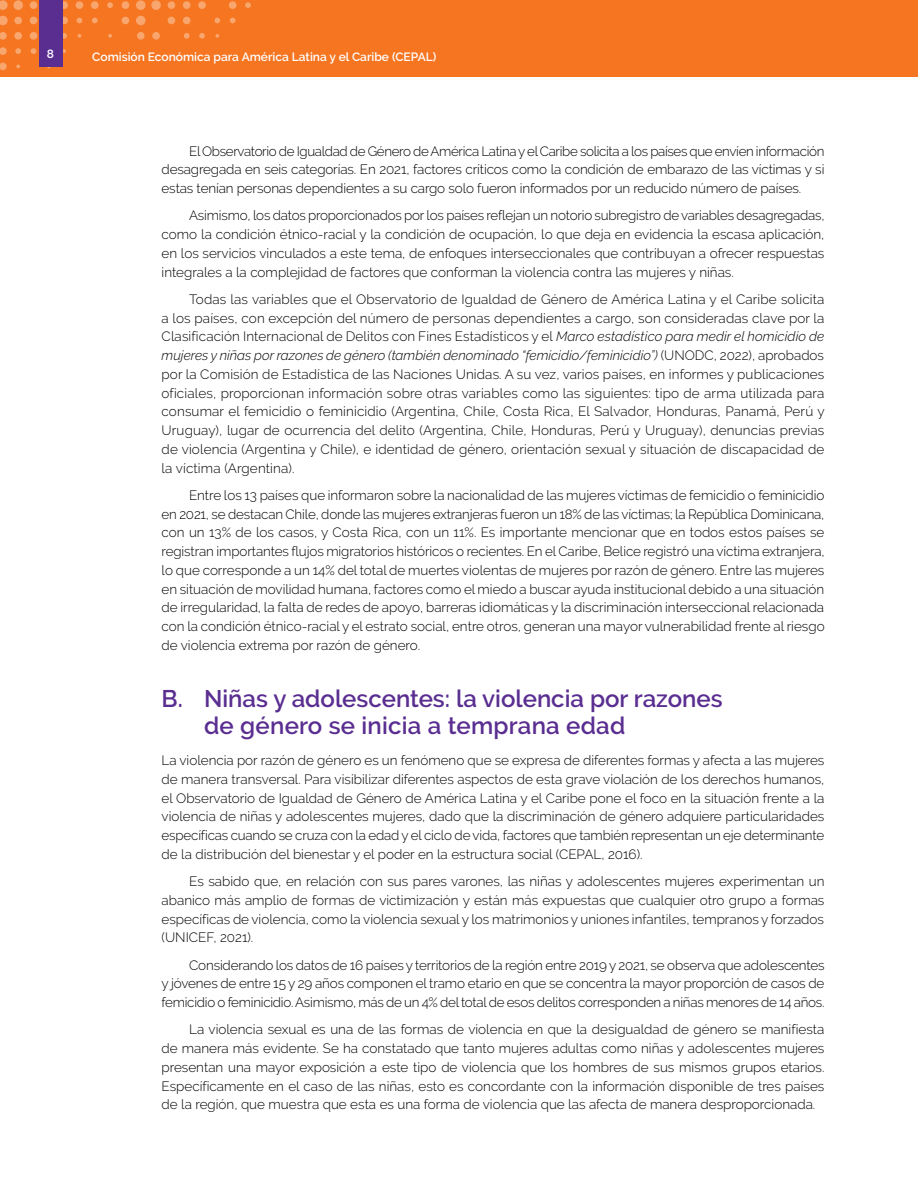
<style>
.page{position:relative;width:918px;height:1188px;background:#fff}
.page>*{position:absolute;margin:0;border:0;box-sizing:border-box;transform-origin:0 0}
.t1{font:600 24px/27px "Raleway";color:#5a2e91}
.t2{font:300 13.5px/18.8px "Raleway";color:#000;text-align:justify}
.t3{font:600 12px "Raleway";color:#fff}
.s1{font-style:italic}
</style>
<div class="page">
<div style="left:0;top:0;width:918px;height:77px;background:#f57521"></div>
<svg style="left:108px;top:34px;width:4px;height:4px"></svg>
<svg style="left:107px;top:2px;width:6px;height:6px"></svg>
<svg style="left:92px;top:18px;width:6px;height:5px"></svg>
<svg style="left:91px;top:1px;width:8px;height:8px"></svg>
<svg style="left:78px;top:34px;width:3px;height:4px"></svg>
<svg style="left:77px;top:18px;width:5px;height:5px"></svg>
<div style="left:76px;top:1px;width:7px;height:8px;background:#f8a56e;border-radius:50%"></div>
<svg style="left:63px;top:49px;width:3px;height:4px"></svg>
<svg style="left:63px;top:33px;width:4px;height:6px"></svg>
<div style="left:60px;top:17px;width:8px;height:7px;background:#f8a56e;border-radius:50%"></div>
<div style="left:60px;top:1px;width:8px;height:8px;background:#f8a56e;border-radius:50%"></div>
<svg style="left:31px;top:48px;width:5px;height:6px"></svg>
<div style="left:30px;top:32px;width:7px;height:8px;background:#f8a56e;border-radius:50%"></div>
<div style="left:30px;top:17px;width:7px;height:7px;background:#f8a56e;border-radius:50%"></div>
<div style="left:30px;top:1px;width:7px;height:8px;background:#f8a56e;border-radius:50%"></div>
<svg style="left:16px;top:65px;width:4px;height:3px"></svg>
<svg style="left:15px;top:48px;width:6px;height:6px"></svg>
<svg style="left:14px;top:32px;width:8px;height:8px"></svg>
<div style="left:14px;top:17px;width:8px;height:7px;background:#f8a56e;border-radius:50%"></div>
<svg style="left:13px;top:0;width:10px;height:10px"></svg>
<svg style="left:0;top:63px;width:7px;height:7px"></svg>
<svg style="left:0;top:47px;width:7px;height:8px"></svg>
<svg style="left:0;top:32px;width:7px;height:8px"></svg>
<svg style="left:0;top:16px;width:8px;height:9px"></svg>
<svg style="left:0;top:0;width:8px;height:10px"></svg>
<svg style="left:245px;top:2px;width:6px;height:6px"></svg>
<svg style="left:230px;top:18px;width:6px;height:5px"></svg>
<div style="left:229px;top:1px;width:8px;height:8px;background:#f8a56e;border-radius:50%"></div>
<svg style="left:215px;top:34px;width:4px;height:4px"></svg>
<svg style="left:214px;top:18px;width:6px;height:5px"></svg>
<svg style="left:199px;top:33px;width:6px;height:6px"></svg>
<div style="left:198px;top:1px;width:8px;height:8px;background:#f8a56e;border-radius:50%"></div>
<svg style="left:184px;top:33px;width:6px;height:6px"></svg>
<div style="left:183px;top:17px;width:8px;height:7px;background:#f8a56e;border-radius:50%"></div>
<div style="left:183px;top:1px;width:8px;height:8px;background:#f8a56e;border-radius:50%"></div>
<div style="left:168px;top:17px;width:7px;height:7px;background:#f8a56e;border-radius:50%"></div>
<div style="left:168px;top:1px;width:7px;height:8px;background:#f8a56e;border-radius:50%"></div>
<div style="left:152px;top:32px;width:8px;height:8px;background:#f8a56e;border-radius:50%"></div>
<svg style="left:151px;top:0;width:10px;height:10px"></svg>
<svg style="left:137px;top:32px;width:8px;height:8px"></svg>
<svg style="left:136px;top:16px;width:10px;height:9px"></svg>
<svg style="left:136px;top:0;width:10px;height:10px"></svg>
<div style="left:122px;top:17px;width:7px;height:7px;background:#f8a56e;border-radius:50%"></div>
<div style="left:122px;top:1px;width:7px;height:8px;background:#f8a56e;border-radius:50%"></div>
<div style="left:39px;top:0;width:24px;height:67px;background:#5a2e91"></div>
<p class="t3" style="left:47px;top:47px;width:9px">8</p>
<p class="t3" style="left:92px;top:50px;width:346px">Comisión Económica para América Latina y el Caribe (CEPAL)</p>
<p class="t2" style="left:162px;top:141px;width:664px;text-indent:28px">El Observatorio de Igualdad de Género de América Latina y el Caribe solicita a los países que envíen información desagregada en seis categorías. En 2021, factores críticos como la condición de embarazo de las víctimas y si estas tenían personas dependientes a su cargo solo fueron informados por un reducido número de países.</p>
<p class="t2" style="left:162px;top:206px;width:664px;text-indent:28px">Asimismo, los datos proporcionados por los países reflejan un notorio subregistro de variables desagregadas, como la condición étnico-racial y la condición de ocupación, lo que deja en evidencia la escasa aplicación, en los servicios vinculados a este tema, de enfoques interseccionales que contribuyan a ofrecer respuestas integrales a la complejidad de factores que conforman la violencia contra las mujeres y niñas.</p>
<p class="t2" style="left:162px;top:290px;width:665px;text-indent:28px">Todas las variables que el Observatorio de Igualdad de Género de América Latina y el Caribe solicita a los países, con excepción del número de personas dependientes a cargo, son consideradas clave por la Clasificación Internacional de Delitos con Fines Estadísticos y el <span class="s1">Marco estadístico para medir el homicidio de mujeres y niñas por razones de género (también denominado “femicidio/feminicidio”)</span> (UNODC, 2022), aprobados por la Comisión de Estadística de las Naciones Unidas. A su vez, varios países, en informes y publicaciones oficiales, proporcionan información sobre otras variables como las siguientes: tipo de arma utilizada para consumar el femicidio o feminicidio (Argentina, Chile, Costa Rica, El Salvador, Honduras, Panamá, Perú y Uruguay), lugar de ocurrencia del delito (Argentina, Chile, Honduras, Perú y Uruguay), denuncias previas de violencia (Argentina y Chile), e identidad de género, orientación sexual y situación de discapacidad de la víctima (Argentina).</p>
<p class="t2" style="left:162px;top:486px;width:665px;text-indent:28px">Entre los 13 países que informaron sobre la nacionalidad de las mujeres víctimas de femicidio o feminicidio en 2021, se destacan Chile, donde las mujeres extranjeras fueron un 18% de las víctimas; la República Dominicana, con un 13% de los casos, y Costa Rica, con un 11%. Es importante mencionar que en todos estos países se registran importantes flujos migratorios históricos o recientes. En el Caribe, Belice registró una víctima extranjera, lo que corresponde a un 14% del total de muertes violentas de mujeres por razón de género. Entre las mujeres en situación de movilidad humana, factores como el miedo a buscar ayuda institucional debido a una situación de irregularidad, la falta de redes de apoyo, barreras idiomáticas y la discriminación interseccional relacionada con la condición étnico-racial y el estrato social, entre otros, generan una mayor vulnerabilidad frente al riesgo de violencia extrema por razón de género.</p>
<h1 class="t1" style="left:204px;top:685px;width:520px;text-indent:-43px">B. Niñas y adolescentes: la violencia por razones de género se inicia a temprana edad</h1>
<p class="t2" style="left:162px;top:751px;width:664px">La violencia por razón de género es un fenómeno que se expresa de diferentes formas y afecta a las mujeres de manera transversal. Para visibilizar diferentes aspectos de esta grave violación de los derechos humanos, el Observatorio de Igualdad de Género de América Latina y el Caribe pone el foco en la situación frente a la violencia de niñas y adolescentes mujeres, dado que la discriminación de género adquiere particularidades específicas cuando se cruza con la edad y el ciclo de vida, factores que también representan un eje determinante de la distribución del bienestar y el poder en la estructura social (CEPAL, 2016).</p>
<p class="t2" style="left:162px;top:872px;width:664px;text-indent:28px">Es sabido que, en relación con sus pares varones, las niñas y adolescentes mujeres experimentan un abanico más amplio de formas de victimización y están más expuestas que cualquier otro grupo a formas específicas de violencia, como la violencia sexual y los matrimonios y uniones infantiles, tempranos y forzados (UNICEF, 2021).</p>
<p class="t2" style="left:162px;top:955px;width:664px;text-indent:28px">Considerando los datos de 16 países y territorios de la región entre 2019 y 2021, se observa que adolescentes y jóvenes de entre 15 y 29 años componen el tramo etario en que se concentra la mayor proporción de casos de femicidio o feminicidio. Asimismo, más de un 4% del total de esos delitos corresponden a niñas menores de 14 años.</p>
<p class="t2" style="left:162px;top:1020px;width:664px;text-indent:28px">La violencia sexual es una de las formas de violencia en que la desigualdad de género se manifiesta de manera más evidente. Se ha constatado que tanto mujeres adultas como niñas y adolescentes mujeres presentan una mayor exposición a este tipo de violencia que los hombres de sus mismos grupos etarios.<br>Específicamente en el caso de las niñas, esto es concordante con la información disponible de tres países de la región, que muestra que esta es una forma de violencia que las afecta de manera desproporcionada.</p>
</div>
